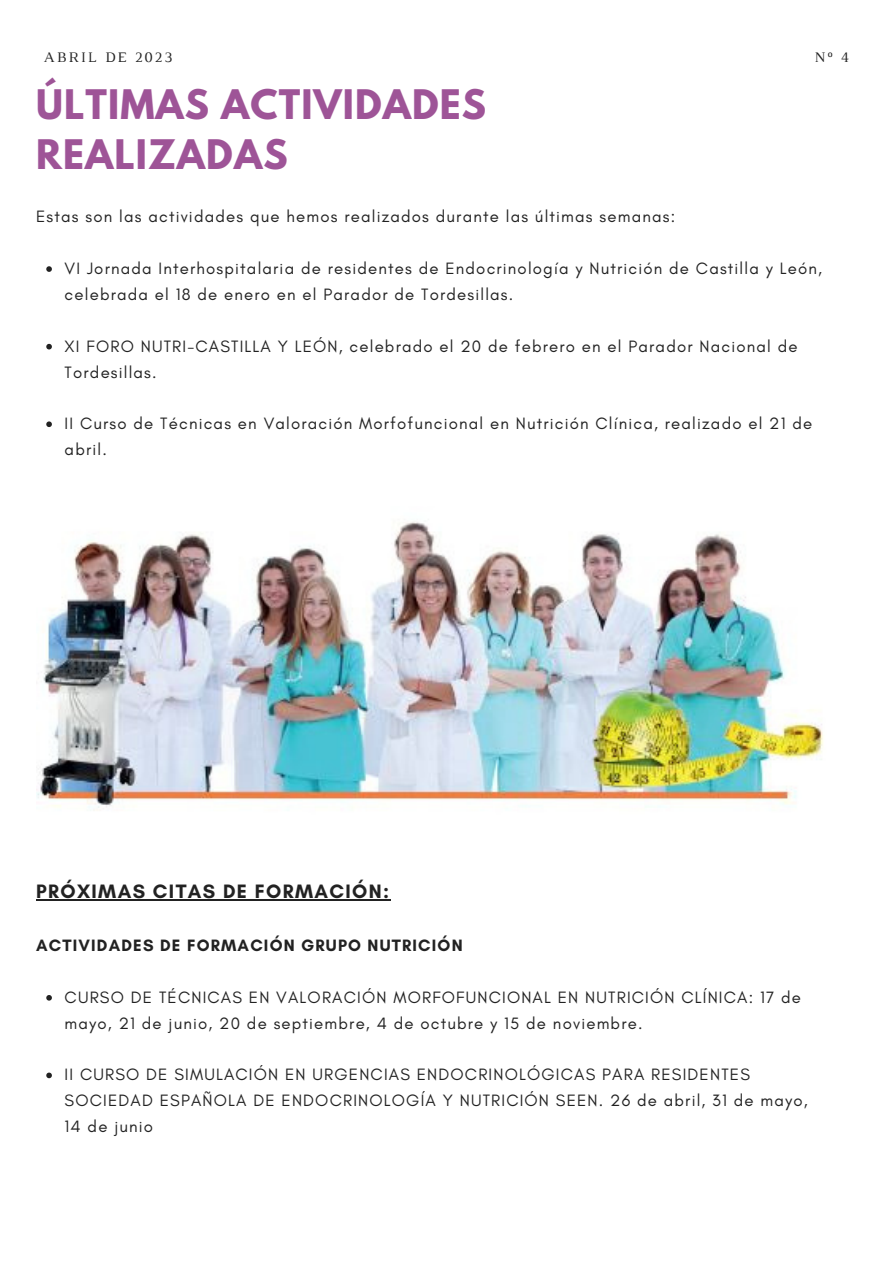
<style>
.page{position:relative;width:893px;height:1264px;background:#fff}
.page>*{position:absolute;margin:0;border:0;box-sizing:border-box;transform-origin:0 0}
.t1{font:700 36px/49.5px "League Spartan";letter-spacing:.03em;color:#9e5497}
.t2{font:700 19.8px "Glacial Indifference";letter-spacing:.07em;color:#222}
.t3{font:16.8px/25.8px "Glacial Indifference";letter-spacing:.07em;color:#222}
.t4{font:700 16.8px "Glacial Indifference";letter-spacing:.07em;color:#222}
.t5{font:14.85px "Luthier";letter-spacing:.14em;color:#222}
</style>
<div class="page">
<svg style="left:46px;top:266px;width:6px;height:6px"></svg>
<svg style="left:46px;top:344px;width:6px;height:5px"></svg>
<svg style="left:46px;top:421px;width:6px;height:6px"></svg>
<svg style="left:46px;top:995px;width:6px;height:5px"></svg>
<svg style="left:46px;top:1072px;width:6px;height:6px"></svg>
<hr style="left:36px;top:899px;width:354px;height:1px;background:#222">
<img style="left:36px;top:521px;width:788px;height:290px">
<p class="t5" style="left:44px;top:52px;width:130px">ABRIL DE 2023</p>
<p class="t5" style="left:814px;top:52px;width:36px">Nº 4</p>
<h1 class="t1" style="left:36px;top:85px;width:451px">ÚLTIMAS ACTIVIDADES<br>REALIZADAS</h1>
<p class="t3" style="left:36px;top:204px;width:640px">Estas son las actividades que hemos realizados durante las últimas semanas:</p>
<p class="t3" style="left:65px;top:255px;width:758px">VI Jornada Interhospitalaria de residentes de Endocrinología y Nutrición de Castilla y León, celebrada el 18 de enero en el Parador de Tordesillas.</p>
<p class="t3" style="left:65px;top:333px;width:734px">XI FORO NUTRI-CASTILLA Y LEÓN, celebrado el 20 de febrero en el Parador Nacional de<br>Tordesillas.</p>
<p class="t3" style="left:65px;top:410px;width:749px">II Curso de Técnicas en Valoración Morfofuncional en Nutrición Clínica, realizado el 21 de abril.</p>
<p class="t2" style="left:36px;top:879px;width:354px">PRÓXIMAS CITAS DE FORMACIÓN:</p>
<p class="t4" style="left:36px;top:935px;width:428px">ACTIVIDADES DE FORMACIÓN GRUPO NUTRICIÓN</p>
<p class="t3" style="left:65px;top:984px;width:737px">CURSO DE TÉCNICAS EN VALORACIÓN MORFOFUNCIONAL EN NUTRICIÓN CLÍNICA: 17 de mayo, 21 de junio, 20 de septiembre, 4 de octubre y 15 de noviembre.</p>
<p class="t3" style="left:65px;top:1061px;width:744px">II CURSO DE SIMULACIÓN EN URGENCIAS ENDOCRINOLÓGICAS PARA RESIDENTES<br>SOCIEDAD ESPAÑOLA DE ENDOCRINOLOGÍA Y NUTRICIÓN SEEN. 26 de abril, 31 de mayo,<br>14 de junio</p>
</div>
